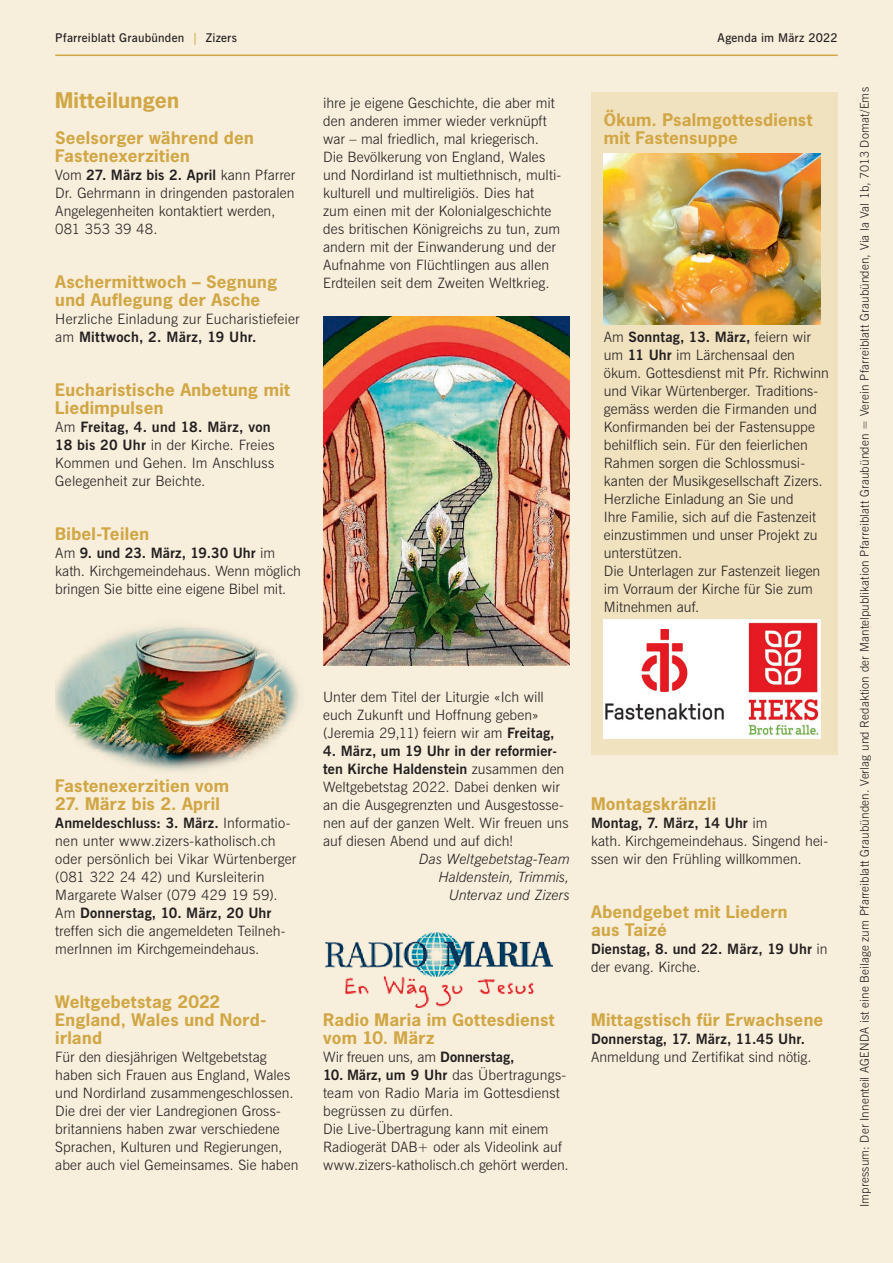
<style>
.page{position:relative;width:893px;height:1263px;background:#f7eedb}
.page>*{position:absolute;margin:0;border:0;box-sizing:border-box;transform-origin:0 0}
.t1{font:700 20.25px "News Gothic";letter-spacing:.01em;color:#d1a644;scale:1.05 1}
.t2{font:700 16.35px/18px "News Gothic";letter-spacing:.015em;color:#d1a644;scale:1.05 1}
.t3{font:300 14.25px/18px "News Gothic BT";letter-spacing:.005em;color:#231f20}
.t4{font:700 14.25px/18px "News Gothic BT";letter-spacing:.01em;color:#231f20}
.t5{font:italic 300 14.25px/18px "News Gothic BT";color:#231f20;text-align:right}
.t6{font:300 12px "News Gothic BT";letter-spacing:.01em;color:#231f20}
.t7{font:600 12px "News Gothic BT";letter-spacing:.02em;color:#231f20}
.s1{color:#d1a644}
.s2{font-weight:700}
.s3{font-weight:300}
</style>
<div class="page">
<hr style="left:55px;top:55px;width:783px;height:1px;background:#d1a644">
<img style="left:55px;top:626px;width:244px;height:145px">
<img style="left:323px;top:317px;width:247px;height:349px">
<img style="left:325px;top:932px;width:228px;height:76px">
<div style="left:591px;top:93px;width:247px;height:662px;background:#f0e1bf"></div>
<img style="left:604px;top:153px;width:217px;height:171px">
<img style="left:604px;top:620px;width:217px;height:118px">
<p class="t7" style="left:55px;top:31px;width:183px">Pfarreiblatt Graubünden <span class="s1">|</span> Zizers</p>
<p class="t7" style="left:718px;top:31px;width:122px">Agenda im März 2022</p>
<h1 class="t1" style="left:55px;top:87px;width:119px">Mitteilungen</h1>
<p class="t2" style="left:55px;top:128px;width:191px">Seelsorger während den<br>Fastenexerzitien</p>
<p class="t3" style="left:55px;top:166px;width:241px">Vom <span class="s2">27. März bis 2. April</span> kann Pfarrer<br>Dr. Gehrmann in dringenden pastoralen<br>Angelegenheiten kontaktiert werden,<br>081 353 39 48.</p>
<p class="t2" style="left:55px;top:272px;width:213px">Aschermittwoch – Segnung und Auflegung der Asche</p>
<p class="t3" style="left:55px;top:310px;width:246px">Herzliche Einladung zur Eucharistiefeier am <span class="s2">Mittwoch, 2. März, 19 Uhr.</span></p>
<p class="t2" style="left:55px;top:380px;width:225px">Eucharistische Anbetung mit<br>Liedimpulsen</p>
<p class="t3" style="left:55px;top:418px;width:221px">Am <span class="s2">Freitag, 4. und 18. März, von<br>18 bis 20 Uhr</span> in der Kirche. Freies<br>Kommen und Gehen. Im Anschluss<br>Gelegenheit zur Beichte.</p>
<p class="t2" style="left:55px;top:524px;width:91px">Bibel-Teilen</p>
<p class="t3" style="left:55px;top:544px;width:247px">Am <span class="s2">9. und 23. März, 19.30 Uhr</span> im kath. Kirchgemeindehaus. Wenn möglich bringen Sie bitte eine eigene Bibel mit.</p>
<p class="t3" style="left:323px;top:94px;width:239px">ihre je eigene Geschichte, die aber mit den anderen immer wieder verknüpft war – mal friedlich, mal kriegerisch.<br>Die Bevölkerung von England, Wales und Nordirland ist multiethnisch, multi&shy;kulturell und multireligiös. Dies hat zum einen mit der Kolonialgeschichte des britischen Königreichs zu tun, zum andern mit der Einwanderung und der Aufnahme von Flüchtlingen aus allen Erdteilen seit dem Zweiten Weltkrieg.</p>
<p class="t2" style="left:604px;top:110px;width:200px">Ökum. Psalmgottesdienst mit Fastensuppe</p>
<p class="t3" style="left:604px;top:328px;width:227px">Am <span class="s2">Sonntag, 13. März,</span> feiern wir um <span class="s2">11 Uhr</span> im Lärchensaal den ökum. Gottesdienst mit Pfr. Richwinn und Vikar Würtenberger. Traditions&shy;gemäss werden die Firmanden und<br>Konfirmanden bei der Fastensuppe behilflich sein. Für den feierlichen<br>Rahmen sorgen die Schlossmusi&shy;kanten der Musikgesellschaft Zizers.<br>Herzliche Einladung an Sie und<br>Ihre Familie, sich auf die Fastenzeit einzustimmen und unser Projekt zu unterstützen.<br>Die Unterlagen zur Fastenzeit liegen im Vorraum der Kirche für Sie zum<br>Mitnehmen auf.</p>
<p class="t2" style="left:55px;top:776px;width:167px">Fastenexerzitien vom</p>
<p class="t2" style="left:55px;top:794px;width:158px">27. März bis 2. April</p>
<p class="t3" style="left:55px;top:814px;width:243px"><span class="s2">Anmeldeschluss: 3. März.</span> Informatio&shy;nen unter www.zizers-katholisch.ch oder persönlich bei Vikar Würtenberger (081 322 24 42) und Kursleiterin Margarete Walser (079 429 19 59).<br>Am <span class="s2">Donnerstag, 10. März, 20 Uhr </span>treffen sich die angemeldeten Teilneh&shy;merInnen im Kirchgemeindehaus.</p>
<p class="t2" style="left:55px;top:992px;width:201px">Weltgebetstag 2022<br>England, Wales und Nord&shy;irland</p>
<p class="t3" style="left:55px;top:1048px;width:245px">Für den diesjährigen Weltgebetstag haben sich Frauen aus England, Wales und Nordirland zusammengeschlossen.<br>Die drei der vier Landregionen Gross&shy;britanniens haben zwar verschiedene Sprachen, Kulturen und Regierungen, aber auch viel Gemeinsames. Sie haben</p>
<p class="t3" style="left:323px;top:688px;width:233px">Unter dem Titel der Liturgie «Ich will euch Zukunft und Hoffnung geben» (Jeremia 29,11) feiern wir am <span class="s2">Freitag,</span></p>
<p class="t3" style="left:323px;top:742px;width:247px"><span class="s2">4. März, um 19 Uhr in der reformier&shy;ten Kirche Haldenstein</span> zusammen den Weltgebetstag 2022. Dabei denken wir an die Ausgegrenzten und Ausgestosse&shy;nen auf der ganzen Welt. Wir freuen uns auf diesen Abend und auf dich!</p>
<p class="t5" style="left:419px;top:850px;width:152px">Das Weltgebetstag-Team<br>Haldenstein, Trimmis,<br>Untervaz und Zizers</p>
<p class="t2" style="left:323px;top:1010px;width:222px">Radio Maria im Gottesdienst vom 10. März</p>
<p class="t3" style="left:323px;top:1048px;width:193px">Wir freuen uns, am <span class="s2">Donnerstag,</span></p>
<p class="t3" style="left:323px;top:1066px;width:247px"><span class="s2">10. März, um 9 Uhr</span> das Übertragungs&shy;team von Radio Maria im Gottesdienst begrüssen zu dürfen.<br>Die Live-Übertragung kann mit einem Radiogerät DAB+ oder als Videolink auf www.zizers-katholisch.ch gehört werden.</p>
<p class="t2" style="left:591px;top:794px;width:121px">Montagskränzli</p>
<p class="t3" style="left:591px;top:814px;width:239px"><span class="s2">Montag, 7. März, 14 Uhr</span> im<br>kath. Kirchgemeindehaus. Singend hei&shy;ssen wir den Frühling willkommen.</p>
<p class="t2" style="left:591px;top:902px;width:188px">Abendgebet mit Liedern aus Taizé</p>
<p class="t4" style="left:591px;top:940px;width:238px">Dienstag, 8. und 22. März, 19 Uhr <span class="s3">in der evang. Kirche.</span></p>
<p class="t2" style="left:591px;top:1010px;width:223px">Mittagstisch für Erwachsene</p>
<p class="t4" style="left:591px;top:1030px;width:216px">Donnerstag, 17. März, 11.45 Uhr.</p>
<p class="t3" style="left:591px;top:1048px;width:222px">Anmeldung und Zertifikat sind nötig.</p>
<p class="t6" style="left:857px;top:1207px;width:1121px;rotate:-90deg">Impressum: Der Innenteil AGENDA ist eine Beilage zum Pfarreiblatt Graubünden. Verlag und Redaktion der Mantelpublikation Pfarreiblatt Graubünden = Verein Pfarreiblatt Graubünden, Via la Val 1b, 7013 Domat/Ems</p>
</div>
